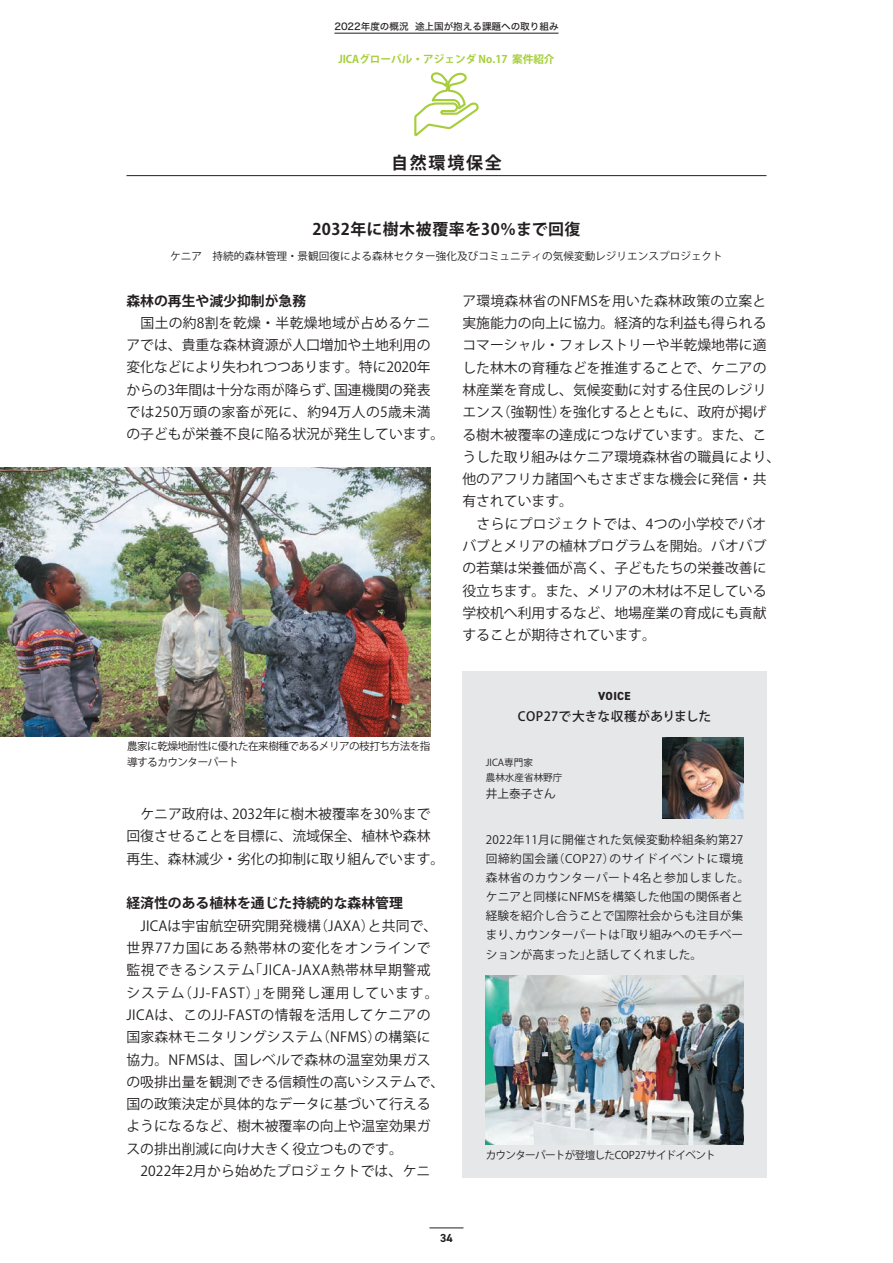
<style>
.page{position:relative;width:893px;height:1263px;background:#fff}
.page>*{position:absolute;margin:0;border:0;box-sizing:border-box;transform-origin:0 0}
.t1{font:700 16.95px "Koz Go Pro";letter-spacing:.1em;color:#231f20}
.t2{font:700 15.9px "Koz Go Pro";letter-spacing:.02em;color:#231f20}
.t3{font:13.8px/22.4px "Koz Go Pro";color:#231f20}
.t4{font:700 13.8px "Koz Go Pro";color:#231f20}
.t5{font:500 12.75px "Koz Go Pro";letter-spacing:.02em;color:#231f20}
.t6{font:11.7px/19.2px "Koz Go Pro";letter-spacing:.015em;color:#231f20}
.t7{font:800 11.7px "DIN2014";letter-spacing:.03em;color:#231f20}
.t8{font:700 11.7px "DIN2014";color:#231f20}
.t9{font:10.65px/15.9px "Koz Go Pro";letter-spacing:-.05em;color:#231f20}
.t10{font:10.65px "Koz Go Pro";color:#231f20}
.t11{font:700 10.65px "Koz Go Pro";color:#a6ce39}
.t12{font:9.6px "Hira Kaku Std W5";color:#231f20}
.t13{font:9.6px/14.9px "Koz Go Pro";color:#231f20}
</style>
<div class="page">
<div style="left:462px;top:672px;width:304px;height:506px;background:#e6e7e9"></div>
<hr style="left:334px;top:33px;width:225px;height:1px;background:#231f20">
<hr style="left:126px;top:175px;width:640px;height:1px;background:#231f20">
<img style="left:0;top:468px;width:431px;height:269px">
<img style="left:662px;top:738px;width:81px;height:81px">
<img style="left:486px;top:976px;width:257px;height:169px">
<svg style="left:414px;top:72px;width:65px;height:65px"></svg>
<hr style="left:429px;top:1228px;width:34px;height:1px;background:#231f20">
<p class="t12" style="left:334px;top:19px;width:226px">2022年度の概況 途上国が抱える課題への取り組み</p>
<p class="t11" style="left:338px;top:52px;width:218px">JICAグローバル・アジェンダ No.17 案件紹介</p>
<p class="t1" style="left:391px;top:152px;width:112px">自然環境保全</p>
<p class="t2" style="left:312px;top:219px;width:269px">2032年に樹木被覆率を30％まで回復</p>
<p class="t10" style="left:170px;top:249px;width:554px">ケニア　持続的森林管理・景観回復による森林セクター強化及びコミュニティの気候変動レジリエンスプロジェクト</p>
<p class="t4" style="left:126px;top:292px;width:181px">森林の再生や減少抑制が急務</p>
<p class="t3" style="left:126px;top:312px;width:319px">　国土の約8割を乾燥・半乾燥地域が占めるケニアでは、貴重な森林資源が人口増加や土地利用の変化などにより失われつつあります。特に2020年からの3年間は十分な雨が降らず、国連機関の発表では250万頭の家畜が死に、約94万人の5歳未満の子どもが栄養不良に陥る状況が発生しています。</p>
<p class="t9" style="left:127px;top:739px;width:305px">農家に乾燥地耐性に優れた在来樹種であるメリアの枝打ち方法を指導するカウンターパート</p>
<p class="t3" style="left:126px;top:803px;width:319px">　ケニア政府は、2032年に樹木被覆率を30％まで回復させることを目標に、流域保全、植林や森林再生、森林減少・劣化の抑制に取り組んでいます。</p>
<p class="t4" style="left:126px;top:894px;width:278px">経済性のある植林を通じた持続的な森林管理</p>
<p class="t3" style="left:126px;top:915px;width:319px">　JICAは宇宙航空研究開発機構（JAXA）と共同で、世界77カ国にある熱帯林の変化をオンラインで監視できるシステム「JICA-JAXA熱帯林早期警戒システム（JJ-FAST）」を開発し運用しています。<br>JICAは、このJJ-FASTの情報を活用してケニアの国家森林モニタリングシステム（NFMS）の構築に協力。NFMSは、国レベルで森林の温室効果ガスの吸排出量を観測できる信頼性の高いシステムで、国の政策決定が具体的なデータに基づいて行えるようになるなど、樹木被覆率の向上や温室効果ガスの排出削減に向け大きく役立つものです。　2022年2月から始めたプロジェクトでは、ケニ</p>
<p class="t3" style="left:462px;top:290px;width:319px">ア環境森林省のNFMSを用いた森林政策の立案と実施能力の向上に協力。経済的な利益も得られるコマーシャル・フォレストリーや半乾燥地帯に適した林木の育種などを推進することで、ケニアの林産業を育成し、気候変動に対する住民のレジリエンス（強靭性）を強化するとともに、政府が掲げる樹木被覆率の達成につなげています。また、こうした取り組みはケニア環境森林省の職員により、他のアフリカ諸国へもさまざまな機会に発信・共有されています。<br>　さらにプロジェクトでは、4つの小学校でバオバブとメリアの植林プログラムを開始。バオバブの若葉は栄養価が高く、子どもたちの栄養改善に役立ちます。また、メリアの木材は不足している学校机へ利用するなど、地場産業の育成にも貢献することが期待されています。</p>
<p class="t7" style="left:598px;top:688px;width:34px">VOICE</p>
<p class="t5" style="left:518px;top:708px;width:195px">COP27で大きな収穫がありました</p>
<p class="t13" style="left:486px;top:755px;width:78px">JICA専門家<br>農林水産省林野庁</p>
<p class="t6" style="left:486px;top:784px;width:72px">井上泰子さん</p>
<p class="t6" style="left:486px;top:830px;width:265px">2022年11月に開催された気候変動枠組条約第27回締約国会議（COP27）のサイドイベントに環境森林省のカウンターパート4名と参加しました。ケニアと同様にNFMSを構築した他国の関係者と経験を紹介し合うことで国際社会からも注目が集まり、カウンターパートは「取り組みへのモチベーションが高まった」と話してくれました。</p>
<p class="t9" style="left:486px;top:1147px;width:232px">カウンターパートが登壇したCOP27サイドイベント</p>
<p class="t8" style="left:440px;top:1230px;width:14px">34</p>
</div>
